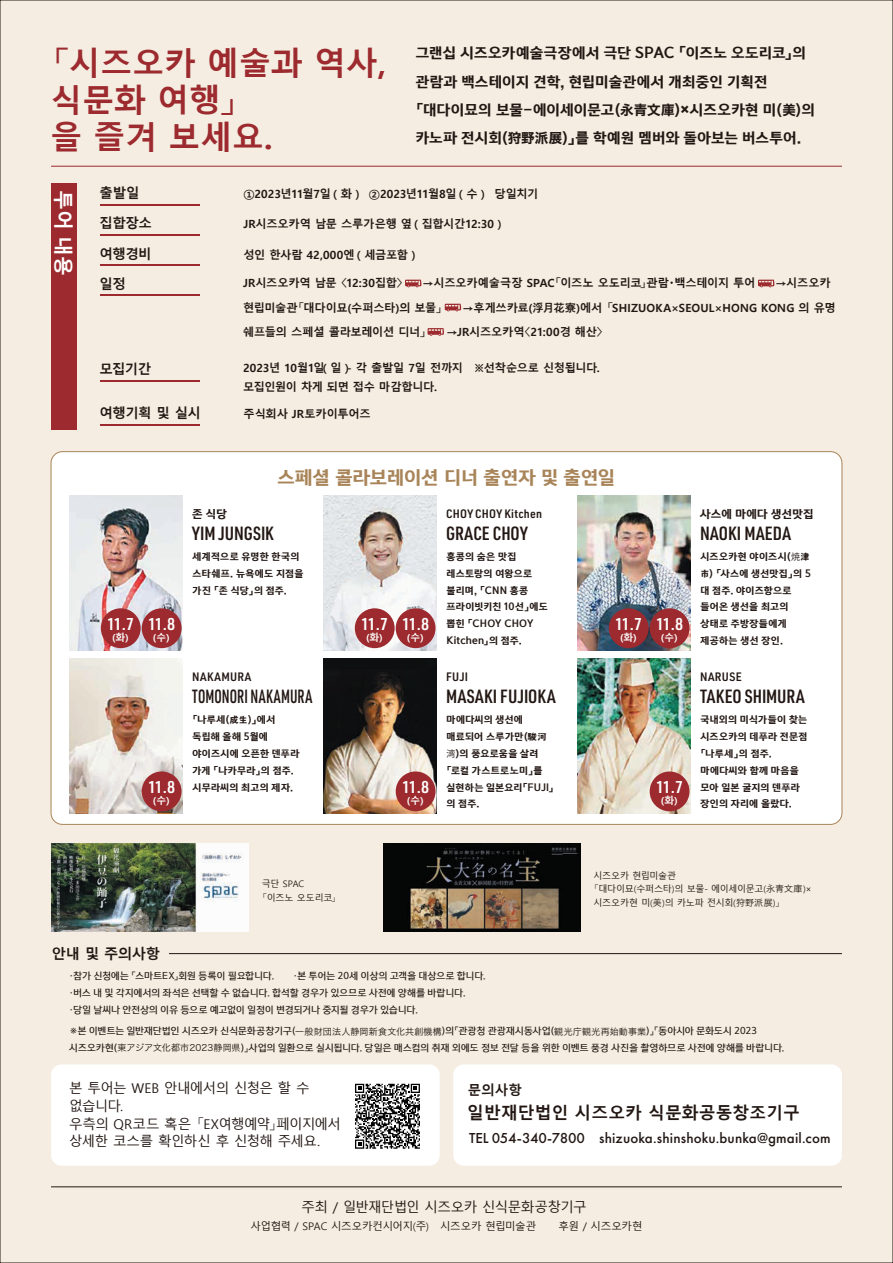
<style>
.page{position:relative;width:893px;height:1263px;background:#f5ede1}
.page>*{position:absolute;margin:0;border:0;box-sizing:border-box;transform-origin:0 0}
.t1{font:700 31.8px/36.8px "Malgun Gothic";color:#9c2a2e}
.t2{font:700 19.8px "Malgun Gothic";color:#fff}
.t3{font:600 18.75px "URWDIN Cond";letter-spacing:.01em;color:#221713}
.t4{font:600 18.75px "URWDIN Cond";letter-spacing:.01em;color:#221713;scale:.8 1}
.t5{font:17.25px "FTTK Yoon Gothic Pro 780";letter-spacing:.01em;color:#a88458}
.t6{font:600 16.8px "URWDIN Semi Cond";letter-spacing:-.08em;color:#fff}
.t7{font:700 16.8px "Malgun Gothic";letter-spacing:.005em;color:#221713}
.t8{font:500 15px "Futura PT";letter-spacing:.01em;color:#221713}
.t9{font:700 14.25px "Malgun Gothic";letter-spacing:-.025em;color:#221713}
.t10{font:13.5px/28.2px "FTTK Yoon Gothic Pro 780";letter-spacing:.01em;color:#221713}
.t11{font:13.5px/17.7px "Malgun Gothic";letter-spacing:-.045em;color:#221713}
.t12{font:700 13.5px "Malgun Gothic";letter-spacing:-.04em;color:#221713}
.t13{font:600 12px "URWDIN Semi Cond";letter-spacing:.03em;color:#221713}
.t14{font:600 12px "URWDIN Semi Cond";letter-spacing:.05em;color:#221713}
.t15{font:700 11.25px/18.3px "Malgun Gothic";letter-spacing:-.02em;color:#221713}
.t16{font:700 11.25px "Malgun Gothic";letter-spacing:.01em;color:#221713}
.t17{font:10.5px "Malgun Gothic";letter-spacing:-.03em;color:#221713}
.t18{font:10.5px "FTTK Yoon Gothic Pro 780";letter-spacing:.025em;color:#221713}
.t19{font:700 9.75px "Malgun Gothic";color:#fff}
.t20{font:9px/16.8px "FTTK Yoon Gothic Pro 780";letter-spacing:.03em;color:#221713}
.t21{font:9px/16.8px "FTTK Yoon Gothic Pro 760";letter-spacing:.02em;color:#221713}
.t22{font:9px/14px "Malgun Gothic";letter-spacing:-.025em;color:#221713}
.s1{font-family:"Hira Kaku Std W7"}
.s2{font-family:"Koz Go Pr 6 N";font-weight:400}
.s3{font-family:"Koz Go Pr 6 N"}
.s4{font-family:"Hira Kaku Std W3"}
</style>
<div class="page">
<div style="left:51px;top:452px;width:791px;height:372px;background:#fff;border-radius:11px"></div>
<div style="left:51px;top:1064px;width:389px;height:102px;background:#fff;border-radius:11px"></div>
<div style="left:453px;top:1064px;width:389px;height:102px;background:#fff;border-radius:11px"></div>
<div style="left:51px;top:184px;width:25px;height:246px;background:#9c2a2e"></div>
<hr style="left:51px;top:1186px;width:791px;height:1px;background:#221713">
<hr style="left:51px;top:166px;width:791px;height:1px;background:#9c2a2e">
<hr style="left:169px;top:953px;width:673px;height:1px;background:#221713">
<img style="left:51px;top:844px;width:197px;height:87px">
<img style="left:383px;top:844px;width:198px;height:87px">
<hr style="left:100px;top:204px;width:99px;height:2px;background:#9c2a2e">
<hr style="left:100px;top:234px;width:99px;height:2px;background:#9c2a2e">
<hr style="left:100px;top:264px;width:99px;height:1px;background:#9c2a2e">
<hr style="left:100px;top:294px;width:99px;height:2px;background:#9c2a2e">
<hr style="left:100px;top:380px;width:99px;height:1px;background:#9c2a2e">
<hr style="left:100px;top:424px;width:99px;height:2px;background:#9c2a2e">
<img style="left:70px;top:495px;width:113px;height:155px">
<div style="left:101px;top:608px;width:40px;height:40px;background:#9c2a2e;border-radius:50%"></div>
<div style="left:142px;top:608px;width:40px;height:40px;background:#9c2a2e;border-radius:50%"></div>
<img style="left:324px;top:495px;width:113px;height:155px">
<div style="left:355px;top:608px;width:40px;height:40px;background:#9c2a2e;border-radius:50%"></div>
<div style="left:396px;top:608px;width:40px;height:40px;background:#9c2a2e;border-radius:50%"></div>
<img style="left:578px;top:495px;width:113px;height:155px">
<div style="left:609px;top:608px;width:40px;height:40px;background:#9c2a2e;border-radius:50%"></div>
<div style="left:650px;top:608px;width:39px;height:40px;background:#9c2a2e;border-radius:50%"></div>
<img style="left:70px;top:658px;width:113px;height:155px">
<div style="left:142px;top:771px;width:40px;height:40px;background:#9c2a2e;border-radius:50%"></div>
<img style="left:324px;top:658px;width:113px;height:155px">
<div style="left:396px;top:771px;width:40px;height:40px;background:#9c2a2e;border-radius:50%"></div>
<img style="left:578px;top:658px;width:113px;height:155px">
<div style="left:650px;top:771px;width:39px;height:40px;background:#9c2a2e;border-radius:50%"></div>
<svg style="left:405px;top:280px;width:16px;height:7px"></svg>
<svg style="left:758px;top:280px;width:16px;height:7px"></svg>
<svg style="left:445px;top:304px;width:16px;height:7px"></svg>
<svg style="left:428px;top:328px;width:16px;height:8px"></svg>
<svg style="left:355px;top:1084px;width:65px;height:65px"></svg>
<h3 class="t10" style="left:416px;top:39px;width:401px">그랜십 시즈오카예술극장에서 극단 SPAC 「이즈노 오도리코」의 관람과 백스테이지 견학, 현립미술관에서 개최중인 기획전「대다이묘의 보물-에이세이문고(<span class="s1">永青文庫</span>)×시즈오카현 미(<span class="s1">美</span>)의 카노파 전시회(<span class="s1">狩野派展</span>)」를 학예원 멤버와 돌아보는 버스투어.</h3>
<h1 class="t1" style="left:51px;top:46px;width:337px">「시즈오카 예술과 역사, 식문화 여행」<br>을 즐겨 보세요.</h1>
<h2 class="t2" style="left:75px;top:190px;width:88px;rotate:90deg">투어 내용</h2>
<h3 class="t12" style="left:100px;top:185px;width:41px">출발일</h3>
<p class="t15" style="left:243px;top:185px;width:296px">①2023년11월7일 （화）　②2023년11월8일 （수）　당일치기</p>
<h3 class="t12" style="left:100px;top:215px;width:54px">집합장소</h3>
<p class="t15" style="left:243px;top:215px;width:263px">JR시즈오카역 남문 스루가은행 옆 （집합시간12:30）</p>
<h3 class="t12" style="left:100px;top:246px;width:54px">여행경비</h3>
<p class="t15" style="left:243px;top:246px;width:177px">성인 한사람 42,000엔 （세금포함）</p>
<h3 class="t12" style="left:100px;top:276px;width:28px">일정</h3>
<p class="t15" style="left:243px;top:274px;width:161px">JR시즈오카역 남문 〈12:30집합〉</p>
<p class="t15" style="left:423px;top:274px;width:334px">→시즈오카예술극장 SPAC「이즈노 오도리코」관람<span class="s2">・</span>백스테이지 투어</p>
<p class="t15" style="left:775px;top:274px;width:57px">→시즈오카</p>
<p class="t15" style="left:243px;top:298px;width:201px">현립미술관「대다이묘(수퍼스타)의 보물」</p>
<p class="t16" style="left:462px;top:301px;width:375px">→후게쓰카료(浮月花寮)에서 「SHIZUOKA×SEOUL×HONG KONG 의 유명</p>
<p class="t15" style="left:243px;top:323px;width:185px">쉐프들의 스페셜 콜라보레이션 디너」</p>
<p class="t15" style="left:446px;top:323px;width:158px">→JR시즈오카역〈21:00경 해산〉</p>
<h3 class="t12" style="left:100px;top:361px;width:53px">모집기간</h3>
<p class="t15" style="left:243px;top:359px;width:358px">2023년 10월1일（일）- 각 출발일 7일 전까지 ※선착순으로 신청됩니다. 모집인원이 차게 되면 접수 마감합니다.</p>
<h3 class="t12" style="left:100px;top:405px;width:103px">여행기획 및 실시</h3>
<p class="t15" style="left:243px;top:404px;width:129px">주식회사 JR토카이투어즈</p>
<h3 class="t6" style="left:107px;top:613px;width:29px">11.7</h3>
<p class="t19" style="left:112px;top:632px;width:18px">(화)</p>
<h3 class="t6" style="left:148px;top:613px;width:29px">11.8</h3>
<p class="t19" style="left:153px;top:632px;width:18px">(수)</p>
<h3 class="t6" style="left:148px;top:776px;width:29px">11.8</h3>
<p class="t19" style="left:153px;top:795px;width:18px">(수)</p>
<h3 class="t5" style="left:277px;top:464px;width:339px">스페셜 콜라보레이션 디너 출연자 및 출연일</h3>
<p class="t18" style="left:192px;top:506px;width:36px">존 식당</p>
<h3 class="t3" style="left:192px;top:521px;width:83px">YIM JUNGSIK</h3>
<h3 class="t13" style="left:446px;top:505px;width:97px">CHOY CHOY Kitchen</h3>
<h3 class="t3" style="left:446px;top:521px;width:83px">GRACE CHOY</h3>
<p class="t18" style="left:700px;top:506px;width:115px">사스에 마에다 생선맛집</p>
<h3 class="t3" style="left:700px;top:521px;width:92px">NAOKI MAEDA</h3>
<p class="t20" style="left:193px;top:548px;width:112px">세계적으로 유명한 한국의 스타쉐프. 뉴욕에도 지점을 가진 「존 식당」의 점주.</p>
<h3 class="t6" style="left:361px;top:613px;width:29px">11.7</h3>
<p class="t19" style="left:366px;top:632px;width:18px">(화)</p>
<h3 class="t6" style="left:402px;top:613px;width:29px">11.8</h3>
<p class="t19" style="left:407px;top:632px;width:18px">(수)</p>
<p class="t20" style="left:446px;top:548px;width:103px">홍콩의 숨은 맛집 레스토랑의 여왕으로 불리며, 「CNN 홍콩 프라이빗키친 10선」에도 뽑힌 「CHOY CHOY<br>Kitchen」의 점주.</p>
<h3 class="t6" style="left:615px;top:613px;width:29px">11.7</h3>
<p class="t19" style="left:620px;top:632px;width:18px">(화)</p>
<h3 class="t6" style="left:656px;top:613px;width:29px">11.8</h3>
<p class="t19" style="left:661px;top:632px;width:18px">(수)</p>
<p class="t20" style="left:700px;top:548px;width:112px">시즈오카현 야이즈시(<span class="s3">焼</span>津市) 「사스에 생선맛집」의 5 대 점주. 야이즈항으로 들어온 생선을 최고의 상태로 주방장들에게 제공하는 생선 장인.</p>
<h3 class="t14" style="left:192px;top:669px;width:61px">NAKAMURA</h3>
<h3 class="t4" style="left:192px;top:684px;width:152px">TOMONORI NAKAMURA</h3>
<h3 class="t13" style="left:446px;top:669px;width:23px">FUJI</h3>
<h3 class="t3" style="left:446px;top:684px;width:111px">MASAKI FUJIOKA</h3>
<h3 class="t13" style="left:700px;top:669px;width:43px">NARUSE</h3>
<h3 class="t3" style="left:700px;top:684px;width:106px">TAKEO SHIMURA</h3>
<p class="t20" style="left:193px;top:711px;width:108px">「나루세(成生)」에서 독립해 올해 5월에 야이즈시에 오픈한 덴푸라 가게 「나카무라」의 점주. 시무라씨의 최고의 제자.</p>
<h3 class="t6" style="left:402px;top:776px;width:29px">11.8</h3>
<p class="t19" style="left:407px;top:795px;width:18px">(수)</p>
<p class="t20" style="left:446px;top:711px;width:109px">마에다씨의 생선에 매료되어 스루가만(駿河<span class="s3">湾</span>)의 풍요로움을 살려「로컬 가스트로노미」를 실현하는 일본요리「FUJI」의 점주.</p>
<h3 class="t6" style="left:656px;top:776px;width:29px">11.7</h3>
<p class="t19" style="left:661px;top:795px;width:18px">(화)</p>
<p class="t20" style="left:700px;top:711px;width:109px">국내외의 미식가들이 찾는 시즈오카의 데푸라 전문점「나루세」의 점주. 마에다씨와 함께 마음을 모아 일본 굴지의 덴푸라 장인의 자리에 올랐다.</p>
<h3 class="t9" style="left:52px;top:945px;width:110px">안내 및 주의사항</h3>
<p class="t22" style="left:262px;top:877px;width:76px">극단 SPAC「이즈노 오도리코」</p>
<p class="t22" style="left:593px;top:868px;width:220px">시즈오카 현립미술관<br>「대다이묘(수퍼스타)의 보물- 에이세이문고(<span class="s4">永青文庫</span>)× 시즈오카현 미(<span class="s4">美</span>)의 카노파 전시회(<span class="s4">狩野派展</span>)」</p>
<p class="t21" style="left:69px;top:968px;width:418px;text-indent:224px">·본 투어는 20세 이상의 고객을 대상으로 합니다. ·버스 내 및 각지에서의 좌석은 선택할 수 없습니다. 합석할 경우가 있으므로 사전에 양해를 바랍니다. ·당일 날씨나 안전상의 이유 등으로 예고없이 일정이 변경되거나 중지될 경우가 있습니다.</p>
<p class="t21" style="left:69px;top:1023px;width:717px">※본 이벤트는 일반재단법인 시즈오카 신식문화공창기구(<span class="s4">一般財団法人静岡新食文化共創機構</span>)의「관광청 관광재시동사업(<span class="s4">観光庁観光再始動事業</span>)」「동아시아 문화도시 2023 시즈오카현(<span class="s4">東アジア文化都市2023静岡県</span>)」사업의 일환으로 실시됩니다. 당일은 매스컴의 취재 외에도 정보 전달 등을 위한 이벤트 풍경 사진을 촬영하므로 사전에 양해를 바랍니다.</p>
<p class="t21" style="left:69px;top:968px;width:207px">·참가 신청에는 「스마트EX」회원 등록이 필요합니다.</p>
<h3 class="t11" style="left:69px;top:1080px;width:273px">본 투어는 WEB 안내에서의 신청은 할 수 없습니다.<br>우측의 QR코드 혹은 「EX여행예약」페이지에서 상세한 코스를 확인하신 후 신청해 주세요.</h3>
<h3 class="t12" style="left:468px;top:1082px;width:56px">문의사항</h3>
<h3 class="t7" style="left:467px;top:1102px;width:334px">일반재단법인 시즈오카 식문화공동창조기구</h3>
<h3 class="t8" style="left:469px;top:1129px;width:363px">TEL 054-340-7800 shizuoka.shinshoku.bunka@gmail.com</h3>
<h3 class="t11" style="left:302px;top:1198px;width:287px">주최 / 일반재단법인 시즈오카 신식문화공창기구</h3>
<p class="t17" style="left:250px;top:1220px;width:287px">사업협력 / SPAC 시즈오카컨시어지(주) 시즈오카 현립미술관</p>
<p class="t17" style="left:558px;top:1220px;width:86px">후원 / 시즈오카현</p>
</div>
